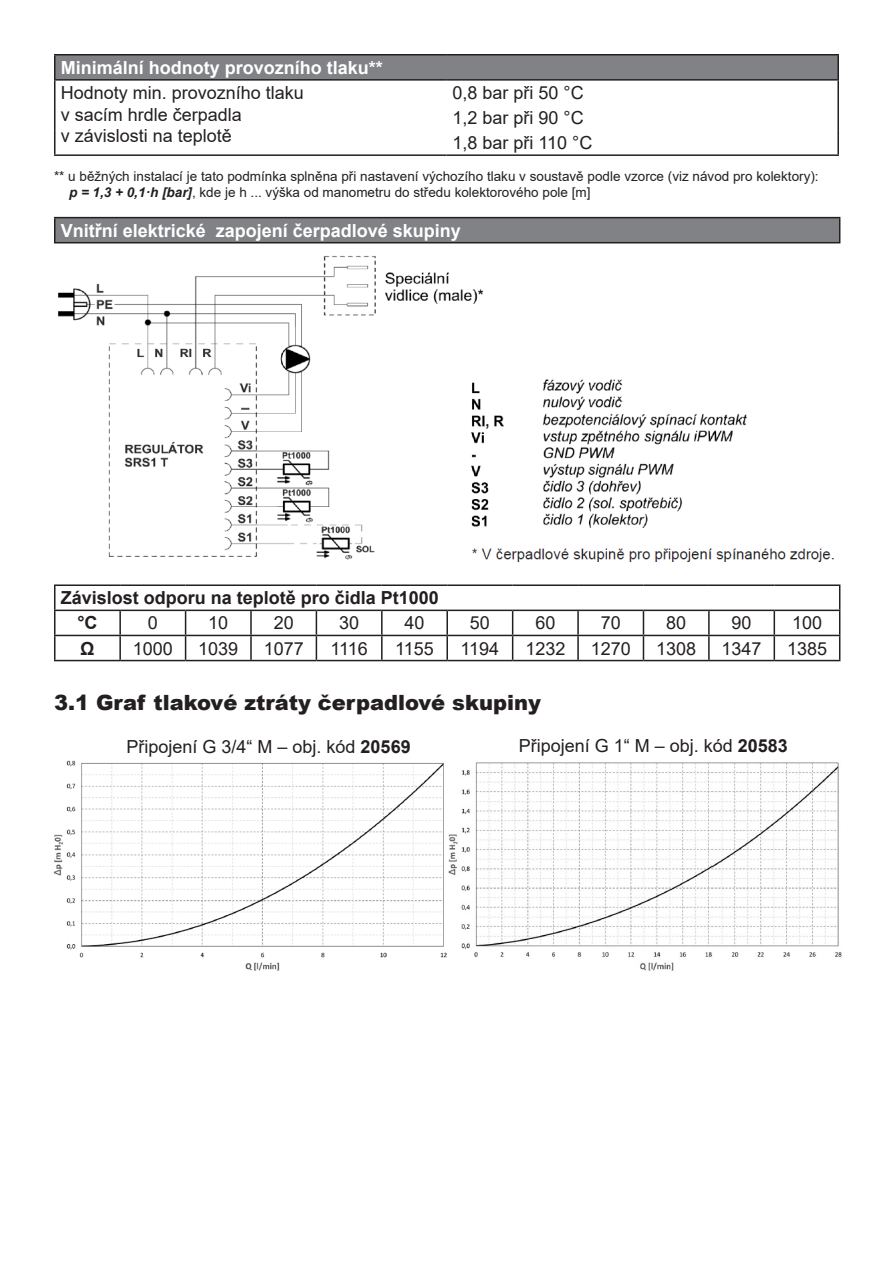
<style>
.page{position:relative;width:893px;height:1263px;background:#fff}
.page>*{position:absolute;margin:0;border:0;box-sizing:border-box;transform-origin:0 0}
.t1{font:900 21px "Arial";color:#231f20}
.t2{font:18px/21.6px "Arial";color:#231f20}
.t3{font:700 18px "Arial";color:#fff}
.t4{font:700 18px "Arial";color:#231f20}
.t5{font:13.5px "Arial";color:#231f20}
.s1{font-weight:700;font-style:italic}
.s2{font-weight:700}
</style>
<div class="page">
<div style="left:55px;top:55px;width:783px;height:25px;background:#808285"></div>
<hr style="left:54px;top:54px;width:392px;height:2px;background:#231f20">
<hr style="left:54px;top:56px;width:2px;height:23px;background:#231f20">
<hr style="left:446px;top:54px;width:393px;height:2px;background:#231f20">
<hr style="left:837px;top:56px;width:2px;height:23px;background:#231f20">
<hr style="left:54px;top:79px;width:392px;height:2px;background:#231f20">
<hr style="left:54px;top:81px;width:2px;height:24px;background:#231f20">
<hr style="left:446px;top:79px;width:393px;height:2px;background:#231f20">
<hr style="left:54px;top:105px;width:2px;height:25px;background:#231f20">
<hr style="left:54px;top:130px;width:2px;height:24px;background:#231f20">
<hr style="left:54px;top:154px;width:392px;height:2px;background:#231f20">
<hr style="left:446px;top:154px;width:393px;height:2px;background:#231f20">
<hr style="left:837px;top:81px;width:2px;height:24px;background:#231f20">
<hr style="left:837px;top:105px;width:2px;height:25px;background:#231f20">
<hr style="left:837px;top:130px;width:2px;height:24px;background:#231f20">
<img style="left:53px;top:760px;width:394px;height:211px">
<img style="left:449px;top:762px;width:393px;height:209px">
<hr style="left:54px;top:584px;width:66px;height:2px;background:#231f20">
<hr style="left:54px;top:586px;width:2px;height:24px;background:#231f20">
<hr style="left:120px;top:584px;width:66px;height:2px;background:#231f20">
<hr style="left:186px;top:584px;width:65px;height:2px;background:#231f20">
<hr style="left:251px;top:584px;width:65px;height:2px;background:#231f20">
<hr style="left:316px;top:584px;width:66px;height:2px;background:#231f20">
<hr style="left:382px;top:584px;width:65px;height:2px;background:#231f20">
<hr style="left:447px;top:584px;width:66px;height:2px;background:#231f20">
<hr style="left:513px;top:584px;width:65px;height:2px;background:#231f20">
<hr style="left:578px;top:584px;width:65px;height:2px;background:#231f20">
<hr style="left:643px;top:584px;width:66px;height:2px;background:#231f20">
<hr style="left:709px;top:584px;width:65px;height:2px;background:#231f20">
<hr style="left:774px;top:584px;width:66px;height:2px;background:#231f20">
<hr style="left:54px;top:610px;width:66px;height:1px;background:#231f20">
<hr style="left:54px;top:611px;width:2px;height:24px;background:#231f20">
<hr style="left:120px;top:610px;width:66px;height:1px;background:#231f20">
<hr style="left:119px;top:611px;width:2px;height:24px;background:#231f20">
<hr style="left:186px;top:610px;width:65px;height:1px;background:#231f20">
<hr style="left:251px;top:610px;width:65px;height:1px;background:#231f20">
<hr style="left:250px;top:611px;width:2px;height:24px;background:#231f20">
<hr style="left:316px;top:610px;width:66px;height:1px;background:#231f20">
<hr style="left:382px;top:610px;width:65px;height:1px;background:#231f20">
<hr style="left:381px;top:611px;width:2px;height:24px;background:#231f20">
<hr style="left:447px;top:610px;width:66px;height:1px;background:#231f20">
<hr style="left:446px;top:611px;width:2px;height:24px;background:#231f20">
<hr style="left:513px;top:610px;width:65px;height:1px;background:#231f20">
<hr style="left:578px;top:610px;width:65px;height:1px;background:#231f20">
<hr style="left:577px;top:611px;width:2px;height:24px;background:#231f20">
<hr style="left:643px;top:610px;width:66px;height:1px;background:#231f20">
<hr style="left:709px;top:610px;width:65px;height:1px;background:#231f20">
<hr style="left:708px;top:611px;width:2px;height:24px;background:#231f20">
<hr style="left:774px;top:610px;width:66px;height:1px;background:#231f20">
<hr style="left:54px;top:635px;width:66px;height:1px;background:#231f20">
<hr style="left:54px;top:636px;width:2px;height:24px;background:#231f20">
<hr style="left:120px;top:635px;width:66px;height:1px;background:#231f20">
<hr style="left:119px;top:636px;width:2px;height:24px;background:#231f20">
<hr style="left:186px;top:635px;width:65px;height:1px;background:#231f20">
<svg style="left:185px;top:611px;width:1px;height:49px"></svg>
<hr style="left:251px;top:635px;width:65px;height:1px;background:#231f20">
<hr style="left:250px;top:636px;width:2px;height:24px;background:#231f20">
<hr style="left:316px;top:635px;width:66px;height:1px;background:#231f20">
<svg style="left:316px;top:611px;width:1px;height:49px"></svg>
<hr style="left:382px;top:635px;width:65px;height:1px;background:#231f20">
<hr style="left:381px;top:636px;width:2px;height:24px;background:#231f20">
<hr style="left:447px;top:635px;width:66px;height:1px;background:#231f20">
<hr style="left:446px;top:636px;width:2px;height:24px;background:#231f20">
<hr style="left:513px;top:635px;width:65px;height:1px;background:#231f20">
<svg style="left:512px;top:611px;width:1px;height:49px"></svg>
<hr style="left:578px;top:635px;width:65px;height:1px;background:#231f20">
<hr style="left:577px;top:636px;width:2px;height:24px;background:#231f20">
<hr style="left:643px;top:635px;width:66px;height:1px;background:#231f20">
<svg style="left:643px;top:611px;width:1px;height:49px"></svg>
<hr style="left:709px;top:635px;width:65px;height:1px;background:#231f20">
<hr style="left:708px;top:636px;width:2px;height:24px;background:#231f20">
<hr style="left:774px;top:635px;width:66px;height:1px;background:#231f20">
<svg style="left:774px;top:611px;width:1px;height:49px"></svg>
<svg style="left:839px;top:586px;width:1px;height:74px"></svg>
<hr style="left:54px;top:660px;width:66px;height:1px;background:#231f20">
<hr style="left:120px;top:660px;width:66px;height:1px;background:#231f20">
<hr style="left:186px;top:660px;width:65px;height:1px;background:#231f20">
<hr style="left:251px;top:660px;width:65px;height:1px;background:#231f20">
<hr style="left:316px;top:660px;width:66px;height:1px;background:#231f20">
<hr style="left:382px;top:660px;width:65px;height:1px;background:#231f20">
<hr style="left:447px;top:660px;width:66px;height:1px;background:#231f20">
<hr style="left:513px;top:660px;width:65px;height:1px;background:#231f20">
<hr style="left:578px;top:660px;width:65px;height:1px;background:#231f20">
<hr style="left:643px;top:660px;width:66px;height:1px;background:#231f20">
<hr style="left:709px;top:660px;width:65px;height:1px;background:#231f20">
<hr style="left:774px;top:660px;width:66px;height:1px;background:#231f20">
<div style="left:55px;top:218px;width:785px;height:25px;background:#808285"></div>
<hr style="left:54px;top:217px;width:786px;height:1px;background:#231f20">
<hr style="left:54px;top:218px;width:2px;height:24px;background:#231f20">
<svg style="left:839px;top:218px;width:1px;height:24px"></svg>
<hr style="left:54px;top:242px;width:786px;height:1px;background:#231f20">
<img style="left:58px;top:256px;width:425px;height:304px">
<img style="left:466px;top:376px;width:369px;height:185px">
<p class="t3" style="left:61px;top:55px;width:324px">Minimální hodnoty provozního tlaku**</p>
<p class="t2" style="left:61px;top:82px;width:245px">Hodnoty min. provozního tlaku</p>
<p class="t2" style="left:61px;top:103px;width:183px">v sacím hrdle čerpadla v závislosti na teplotě</p>
<p class="t2" style="left:452px;top:82px;width:133px">0,8 bar při 50 °C</p>
<p class="t2" style="left:452px;top:107px;width:133px">1,2 bar při 90 °C</p>
<p class="t2" style="left:452px;top:132px;width:141px">1,8 bar při 110 °C</p>
<p class="t5" style="left:54px;top:166px;width:766px">** u běžných instalací je tato podmínka splněna při nastavení výchozího tlaku v soustavě podle vzorce (viz návod pro kolektory):</p>
<p class="t5" style="left:69px;top:183px;width:523px"><span class="s1">p = 1,3 + 0,1·h [bar]</span>, kde je h ... výška od manometru do středu kolektorového pole [m]</p>
<p class="t3" style="left:61px;top:218px;width:402px">Vnitřní elektrické zapojení čerpadlové skupiny</p>
<p class="t4" style="left:61px;top:585px;width:380px">Závislost odporu na teplotě pro čidla Pt1000</p>
<p class="t4" style="left:77px;top:610px;width:22px">°C</p>
<p class="t2" style="left:148px;top:612px;width:12px">0</p>
<p class="t2" style="left:208px;top:612px;width:22px">10</p>
<p class="t2" style="left:274px;top:612px;width:22px">20</p>
<p class="t2" style="left:339px;top:612px;width:22px">30</p>
<p class="t2" style="left:404px;top:612px;width:22px">40</p>
<p class="t2" style="left:470px;top:612px;width:22px">50</p>
<p class="t2" style="left:535px;top:612px;width:22px">60</p>
<p class="t2" style="left:601px;top:612px;width:22px">70</p>
<p class="t2" style="left:666px;top:612px;width:22px">80</p>
<p class="t2" style="left:732px;top:612px;width:22px">90</p>
<p class="t2" style="left:792px;top:612px;width:32px">100</p>
<p class="t4" style="left:80px;top:635px;width:16px">Ω</p>
<p class="t2" style="left:133px;top:637px;width:42px">1000</p>
<p class="t2" style="left:198px;top:637px;width:42px">1039</p>
<p class="t2" style="left:264px;top:637px;width:42px">1077</p>
<p class="t2" style="left:330px;top:637px;width:39px">1116</p>
<p class="t2" style="left:395px;top:637px;width:40px">1155</p>
<p class="t2" style="left:461px;top:637px;width:40px">1194</p>
<p class="t2" style="left:525px;top:637px;width:42px">1232</p>
<p class="t2" style="left:591px;top:637px;width:42px">1270</p>
<p class="t2" style="left:656px;top:637px;width:42px">1308</p>
<p class="t2" style="left:722px;top:637px;width:42px">1347</p>
<p class="t2" style="left:787px;top:637px;width:42px">1385</p>
<p class="t1" style="left:54px;top:687px;width:488px">3.1 Graf tlakové ztráty čerpadlové skupiny</p>
<p class="t2" style="left:126px;top:736px;width:286px">Připojení G 3/4“ M – obj. kód <span class="s2">20569</span></p>
<p class="t2" style="left:519px;top:735px;width:271px">Připojení G 1“ M – obj. kód <span class="s2">20583</span></p>
</div>
